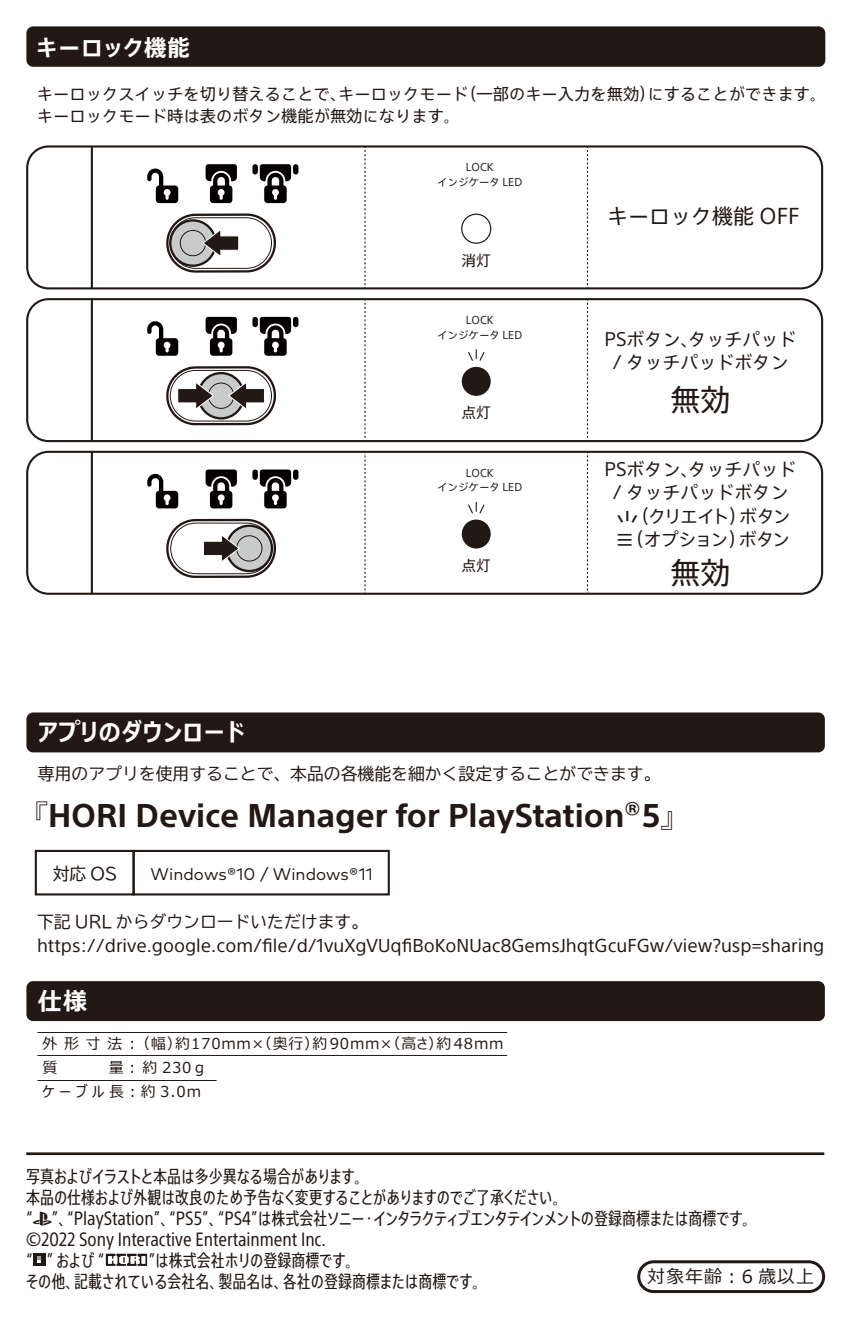
<style>
.page{position:relative;width:852px;height:1320px;background:#fff}
.page>*{position:absolute;margin:0;border:0;box-sizing:border-box;transform-origin:0 0}
.t1{font:700 30px "SST Jp Pro";color:#221815}
.t2{font:30px "SST Jp Pro";color:#221815}
.t3{font:700 24px "Meiryo UI";letter-spacing:.05em;color:#fff}
.t4{font:700 22.5px "SST Jp Pro";letter-spacing:-.01em;color:#fff}
.t5{font:21px "SST Jp Pro";color:#221815}
.t6{font:18px/23.4px "SST Jp Pro";color:#221815;text-align:center}
.t7{font:18px "Meiryo UI";letter-spacing:.05em;color:#221815}
.t8{font:17.4px/21px "SST Jp Cond Pro";color:#221815}
.t9{font:17.1px "SST Jp Pro";color:#221815}
.t10{font:16.8px "TBUD Go Std";color:#221815}
.t11{font:16.8px "Mark OT";color:#221815}
.t12{font:16.2px/22.5px "SST Jp Pro";color:#221815}
.t13{font:15px/24px "Meiryo UI";letter-spacing:.05em;color:#221815}
.t14{font:14.7px "SST Jp Pro";color:#221815}
.t15{font:10.5px/14.7px "SST Jp Pro";color:#221815;text-align:center}
.s1{font-family:"SIE T2.0"}
</style>
<div class="page">
<div style="left:26px;top:26px;width:799px;height:41px;background:#221815;border-radius:7px"></div>
<div style="left:26px;top:145px;width:797px;height:144px;border:2px solid #221815;border-radius:21px"></div>
<svg style="left:364px;top:147px;width:2px;height:141px"></svg>
<svg style="left:587px;top:147px;width:1px;height:141px"></svg>
<hr style="left:91px;top:146px;width:2px;height:142px;background:#221815">
<div style="left:252px;top:164px;width:6px;height:10px;background:#040000;border-radius:3px"></div>
<div style="left:293px;top:164px;width:5px;height:10px;background:#040000;border-radius:3px"></div>
<svg style="left:260px;top:164px;width:31px;height:39px"></svg>
<svg style="left:206px;top:164px;width:31px;height:39px"></svg>
<svg style="left:147px;top:168px;width:31px;height:35px"></svg>
<svg style="left:166px;top:213px;width:110px;height:60px"></svg>
<div style="left:461px;top:214px;width:30px;height:30px;border:1px solid #221815;border-radius:50%"></div>
<div style="left:26px;top:298px;width:797px;height:144px;border:2px solid #221815;border-radius:21px"></div>
<svg style="left:364px;top:299px;width:2px;height:142px"></svg>
<svg style="left:587px;top:299px;width:1px;height:142px"></svg>
<hr style="left:91px;top:299px;width:2px;height:142px;background:#221815">
<div style="left:252px;top:317px;width:6px;height:10px;background:#040000;border-radius:3px"></div>
<div style="left:293px;top:317px;width:5px;height:10px;background:#040000;border-radius:3px"></div>
<svg style="left:260px;top:317px;width:31px;height:39px"></svg>
<svg style="left:206px;top:317px;width:31px;height:39px"></svg>
<svg style="left:147px;top:321px;width:31px;height:35px"></svg>
<svg style="left:166px;top:366px;width:110px;height:60px"></svg>
<div style="left:26px;top:451px;width:797px;height:144px;border:2px solid #221815;border-radius:21px"></div>
<svg style="left:364px;top:452px;width:2px;height:142px"></svg>
<svg style="left:587px;top:452px;width:1px;height:142px"></svg>
<hr style="left:91px;top:451px;width:2px;height:143px;background:#221815">
<div style="left:252px;top:469px;width:6px;height:11px;background:#040000;border-radius:3px"></div>
<div style="left:293px;top:469px;width:5px;height:11px;background:#040000;border-radius:3px"></div>
<svg style="left:260px;top:469px;width:31px;height:39px"></svg>
<svg style="left:206px;top:469px;width:31px;height:39px"></svg>
<svg style="left:147px;top:473px;width:31px;height:35px"></svg>
<svg style="left:166px;top:518px;width:110px;height:60px"></svg>
<svg style="left:468px;top:350px;width:17px;height:11px"></svg>
<div style="left:462px;top:367px;width:29px;height:29px;background:#221815;border-radius:50%"></div>
<svg style="left:468px;top:502px;width:17px;height:12px"></svg>
<div style="left:462px;top:519px;width:29px;height:29px;background:#221815;border-radius:50%"></div>
<div style="left:133px;top:850px;width:257px;height:45px;border:2px solid #221815"></div>
<div style="left:35px;top:850px;width:100px;height:45px;border:2px solid #221815"></div>
<div style="left:26px;top:712px;width:799px;height:40px;background:#221815;border-radius:7px"></div>
<div style="left:26px;top:981px;width:799px;height:40px;background:#221815;border-radius:7px"></div>
<hr style="left:37px;top:1032px;width:470px;height:1px;background:#221815">
<hr style="left:37px;top:1055px;width:470px;height:1px;background:#221815">
<hr style="left:37px;top:1080px;width:180px;height:1px;background:#221815">
<div style="left:637px;top:1260px;width:188px;height:33px;border:3px solid #221815;border-radius:15px"></div>
<hr style="left:26px;top:1152px;width:798px;height:3px;background:#221815">
<svg style="left:106px;top:1253px;width:41px;height:13px"></svg>
<div style="left:33px;top:1253px;width:13px;height:13px;background:#221815"></div>
<svg style="left:37px;top:1256px;width:4px;height:7px"></svg>
<p class="t4" style="left:35px;top:30px;width:156px">キーロック機能</p>
<p class="t12" style="left:37px;top:82px;width:791px">キーロックスイッチを切り替えることで、キーロックモード（一部のキー入力を無効）にすることができます。キーロックモード時は表のボタン機能が無効になります。</p>
<h2 class="t3" style="left:38px;top:715px;width:208px">アプリのダウンロード</h2>
<p class="t15" style="left:437px;top:159px;width:87px">LOCK<br>インジケータ LED</p>
<p class="t14" style="left:462px;top:249px;width:31px">消灯</p>
<p class="t15" style="left:437px;top:312px;width:87px">LOCK<br>インジケータ LED</p>
<p class="t14" style="left:462px;top:402px;width:31px">点灯</p>
<p class="t15" style="left:437px;top:465px;width:87px">LOCK<br>インジケータ LED</p>
<p class="t14" style="left:462px;top:555px;width:31px">点灯</p>
<p class="t5" style="left:607px;top:200px;width:194px">キーロック機能 OFF</p>
<p class="t6" style="left:604px;top:326px;width:193px">PSボタン、タッチパッド/ タッチパッドボタン</p>
<h1 class="t2" style="left:670px;top:377px;width:61px">無効</h1>
<p class="t6" style="left:604px;top:457px;width:193px">PSボタン、タッチパッド/ タッチパッドボタン<span class="s1">.</span>（クリエイト）ボタン<span class="s1">,</span>（オプション）ボタン</p>
<h1 class="t2" style="left:670px;top:550px;width:61px">無効</h1>
<p class="t10" style="left:38px;top:759px;width:624px">専用のアプリを使用することで、本品の各機能を細かく設定することができます。</p>
<h1 class="t1" style="left:18px;top:792px;width:674px">『HORI Device Manager for PlayStation®5』</h1>
<p class="t10" style="left:53px;top:859px;width:66px">対応 OS</p>
<p class="t11" style="left:151px;top:863px;width:224px">Windows®10 / Windows®11</p>
<p class="t10" style="left:37px;top:908px;width:333px">下記 URL からダウンロードいただけます。</p>
<p class="t9" style="left:37px;top:932px;width:789px">https://drive.google.com/file/d/1vuXgVUqfiBoKoNUac8GemsJhqtGcuFGw/view?usp=sharing</p>
<h2 class="t3" style="left:38px;top:984px;width:51px">仕様</h2>
<p class="t13" style="left:43px;top:1032px;width:473px">外 形 寸 法 ︓ （幅）約170mm×（奥行）約90mm×（高さ）約48mm　質 　　 量︓ 約 230ｇ<br>ケーブル長︓約 3.0ｍ</p>
<p class="t8" style="left:26px;top:1164px;width:731px">写真およびイラストと本品は多少異なる場合があります。<br>本品の仕様および外観は改良のため予告なく変更することがありますのでご了承ください。<br>“<span class="s1">1</span>”、“PlayStation”、“PS5”、“PS4”は株式会社ソニー・インタラクティブエンタテインメントの登録商標または商標です。©2022 Sony Interactive Entertainment Inc.<br>“ ” および “　</p>
<p class="t8" style="left:25px;top:1248px;width:462px;text-align:center">”は株式会社ホリの登録商標です。<br>その他、記載されている会社名、製品名は、各社の登録商標または商標です。</p>
<p class="t7" style="left:647px;top:1264px;width:168px">対象年齢︓6 歳以上</p>
</div>
